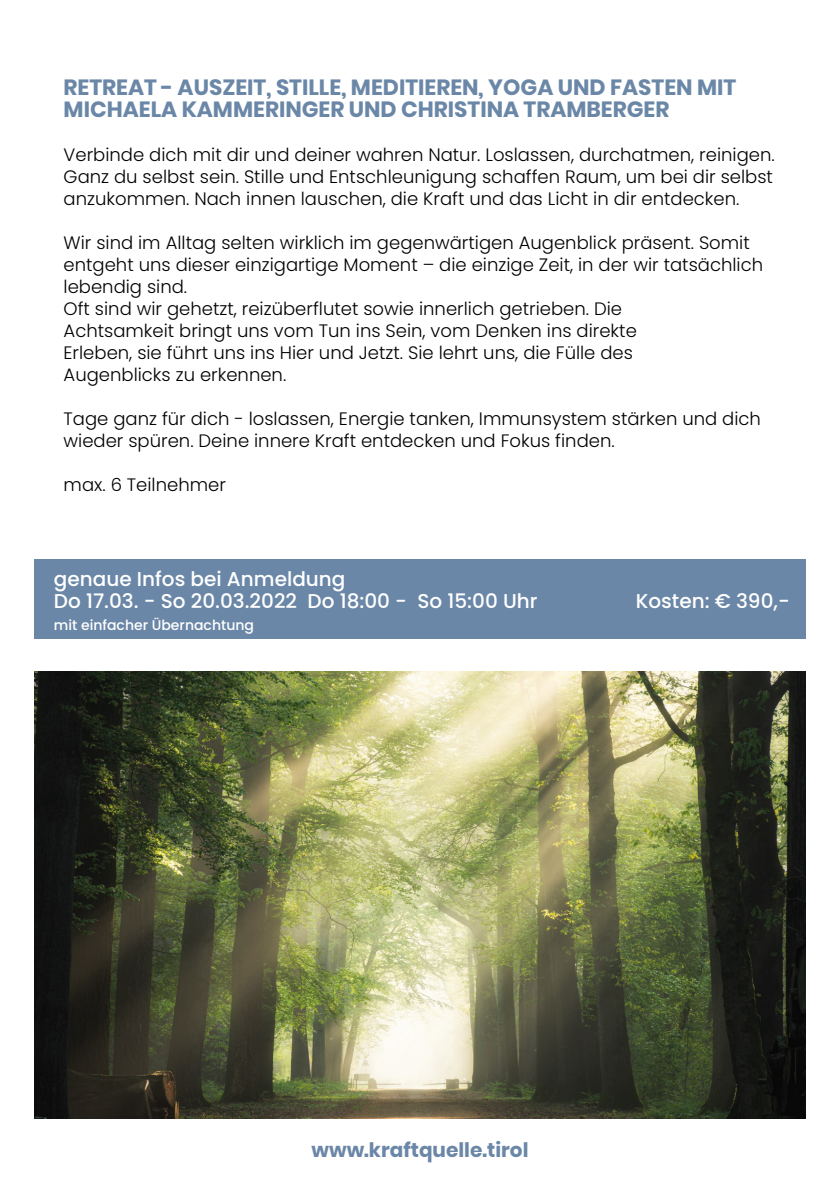
<style>
.page{position:relative;width:840px;height:1191px;background:#fff}
.page>*{position:absolute;margin:0;border:0;box-sizing:border-box;transform-origin:0 0}
.t1{font:700 22px/22px "Poppins";color:#6b87a7}
.t2{font:500 20px/22px "Poppins";color:#fff}
.t3{font:700 20px "Poppins";color:#6b87a7}
.t4{font:300 18px/22px "Poppins";color:#000}
.t5{font:500 14px "Poppins";color:#fff}
</style>
<div class="page">
<div style="left:34px;top:559px;width:771px;height:79px;background:#6b87a7"></div>
<img style="left:34px;top:671px;width:771px;height:448px">
<p class="t1" style="left:64px;top:77px;width:673px">RETREAT - AUSZEIT, STILLE, MEDITIEREN, YOGA UND FASTEN MIT<br>MICHAELA KAMMERINGER UND CHRISTINA TRAMBERGER</p>
<p class="t4" style="left:64px;top:144px;width:712px;text-align:justify">Verbinde dich mit dir und deiner wahren Natur. Loslassen, durchatmen, reinigen.<br>Ganz du selbst sein. Stille und Entschleunigung schaffen Raum, um bei dir selbst anzukommen. Nach innen lauschen, die Kraft und das Licht in dir entdecken.</p>
<p class="t4" style="left:64px;top:232px;width:700px">Wir sind im Alltag selten wirklich im gegenwärtigen Augenblick präsent. Somit entgeht uns dieser einzigartige Moment – die einzige Zeit, in der wir tatsächlich lebendig sind.<br>Oft sind wir gehetzt, reizüberflutet sowie innerlich getrieben. Die<br>Achtsamkeit bringt uns vom Tun ins Sein, vom Denken ins direkte<br>Erleben, sie führt uns ins Hier und Jetzt. Sie lehrt uns, die Fülle des<br>Augenblicks zu erkennen.</p>
<p class="t4" style="left:64px;top:408px;width:698px">Tage ganz für dich - loslassen, Energie tanken, Immunsystem stärken und dich wieder spüren. Deine innere Kraft entdecken und Fokus finden.</p>
<p class="t4" style="left:64px;top:474px;width:164px">max. 6 Teilnehmer</p>
<p class="t2" style="left:54px;top:568px;width:485px">genaue Infos bei Anmeldung<br>Do 17.03. - So 20.03.2022 Do 18:00 - So 15:00 Uhr</p>
<p class="t5" style="left:54px;top:617px;width:201px">mit einfacher Übernachtung</p>
<p class="t2" style="left:635px;top:590px;width:155px">Kosten: € 390,-</p>
<p class="t3" style="left:311px;top:1138px;width:218px">www.kraftquelle.tirol</p>
</div>
